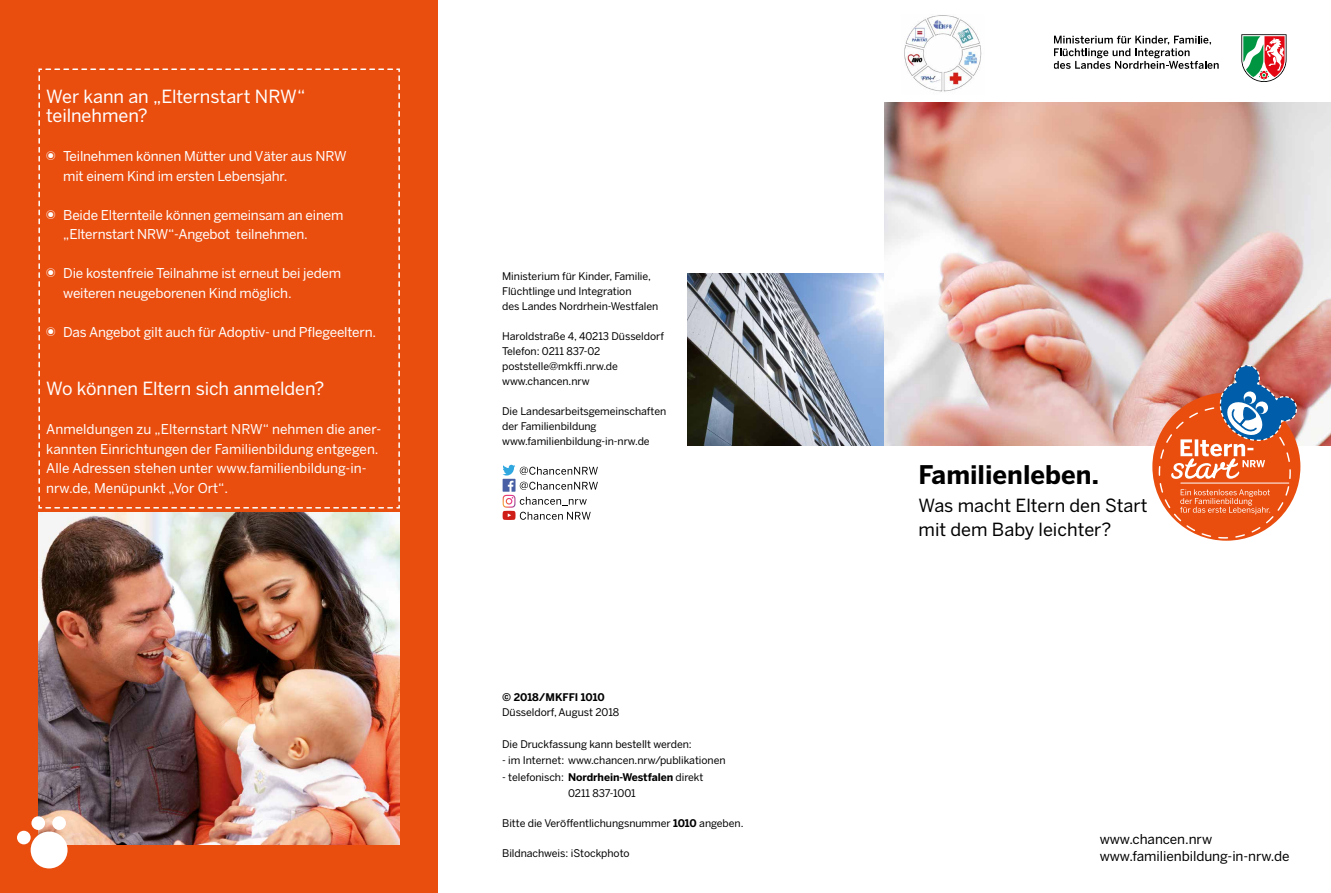
<style>
.page{position:relative;width:1331px;height:893px;background:#fff}
.page>*{position:absolute;margin:0;border:0;box-sizing:border-box;transform-origin:0 0}
.t1{font:700 25.5px "Benton Sans";color:#000}
.t2{font:18px/19.5px "Benton Sans";letter-spacing:-.005em;color:#fff}
.t3{font:18px/24px "Benton Sans";color:#000}
.t4{font:13.5px/19.5px "Benton Sans";letter-spacing:-.015em;color:#fff}
.t5{font:13.5px "Benton Sans";letter-spacing:-.005em;color:#000}
.t6{font:10.5px/15px "Benton Sans";letter-spacing:-.005em;color:#000}
.t7{font:700 10.5px "Benton Sans";letter-spacing:-.005em;color:#000}
.s1{font-weight:700}
</style>
<div class="page">
<div style="left:0;top:0;width:438px;height:893px;background:#e94e0f"></div>
<svg style="left:1241px;top:34px;width:45px;height:48px"></svg>
<svg style="left:1053px;top:36px;width:166px;height:33px"></svg>
<img style="left:904px;top:15px;width:78px;height:77px">
<img style="left:687px;top:274px;width:197px;height:171px">
<img style="left:38px;top:512px;width:362px;height:332px">
<svg style="left:38px;top:68px;width:362px;height:441px"></svg>
<svg style="left:17px;top:816px;width:51px;height:52px"></svg>
<svg style="left:502px;top:465px;width:96px;height:55px"></svg>
<img style="left:884px;top:102px;width:447px;height:343px">
<svg style="left:1158px;top:365px;width:140px;height:174px;background:#d0795d"></svg>
<svg style="left:47px;top:152px;width:8px;height:8px"></svg>
<svg style="left:47px;top:210px;width:8px;height:9px"></svg>
<svg style="left:47px;top:269px;width:8px;height:8px"></svg>
<svg style="left:47px;top:327px;width:8px;height:9px"></svg>
<h2 class="t2" style="left:46px;top:86px;width:261px">Wer kann an „Elternstart NRW“ teilnehmen?</h2>
<p class="t4" style="left:63px;top:146px;width:285px">Teilnehmen können Mütter und Väter aus NRW mit einem Kind im ersten Lebensjahr.</p>
<p class="t4" style="left:63px;top:205px;width:282px">Beide Elternteile können gemeinsam an einem „Elternstart NRW“-Angebot teilnehmen.</p>
<p class="t4" style="left:63px;top:263px;width:279px">Die kostenfreie Teilnahme ist erneut bei jedem weiteren neugeborenen Kind möglich.</p>
<p class="t4" style="left:63px;top:322px;width:314px">Das Angebot gilt auch für Adoptiv- und Pflegeeltern.</p>
<h2 class="t2" style="left:46px;top:379px;width:280px">Wo können Eltern sich anmelden?</h2>
<p class="t4" style="left:46px;top:419px;width:336px">Anmeldungen zu „Elternstart NRW“ nehmen die aner&shy;kannten Einrichtungen der Familienbildung entgegen.<br>Alle Adressen stehen unter www.familienbildung-in&shy;nrw.de, Menüpunkt „Vor Ort“.</p>
<p class="t6" style="left:502px;top:269px;width:158px">Ministerium für Kinder, Familie,<br>Flüchtlinge und Integration<br>des Landes Nordrhein-Westfalen</p>
<p class="t6" style="left:502px;top:329px;width:163px">Haroldstraße 4, 40213 Düsseldorf<br>Telefon: 0211 837-02 poststelle@mkffi.nrw.de www.chancen.nrw</p>
<p class="t6" style="left:502px;top:404px;width:166px">Die Landesarbeitsgemeinschaften der Familienbildung www.familienbildung-in-nrw.de</p>
<p class="t7" style="left:502px;top:691px;width:104px">© 2018/MKFFI 1010</p>
<p class="t6" style="left:502px;top:705px;width:119px">Düsseldorf, August 2018</p>
<p class="t6" style="left:502px;top:736px;width:191px">Die Druckfassung kann bestellt werden:</p>
<p class="t6" style="left:502px;top:753px;width:225px">- im Internet: www.chancen.nrw/publikationen</p>
<p class="t6" style="left:502px;top:768px;width:203px;line-height:16.5px;text-align:center">- telefonisch: <span class="s1">Nordrhein-Westfalen</span> direkt<br>0211 837-1001</p>
<p class="t6" style="left:502px;top:816px;width:243px">Bitte die Veröffentlichungsnummer <span class="s1">1010</span> angeben.</p>
<p class="t6" style="left:502px;top:846px;width:129px">Bildnachweis: iStockphoto</p>
<h1 class="t1" style="left:918px;top:459px;width:182px">Familienleben.</h1>
<h2 class="t3" style="left:918px;top:493px;width:231px">Was macht Eltern den Start mit dem Baby leichter?</h2>
<p class="t5" style="left:1100px;top:831px;width:114px">www.chancen.nrw</p>
<p class="t5" style="left:1100px;top:848px;width:191px">www.familienbildung-in-nrw.de</p>
</div>
